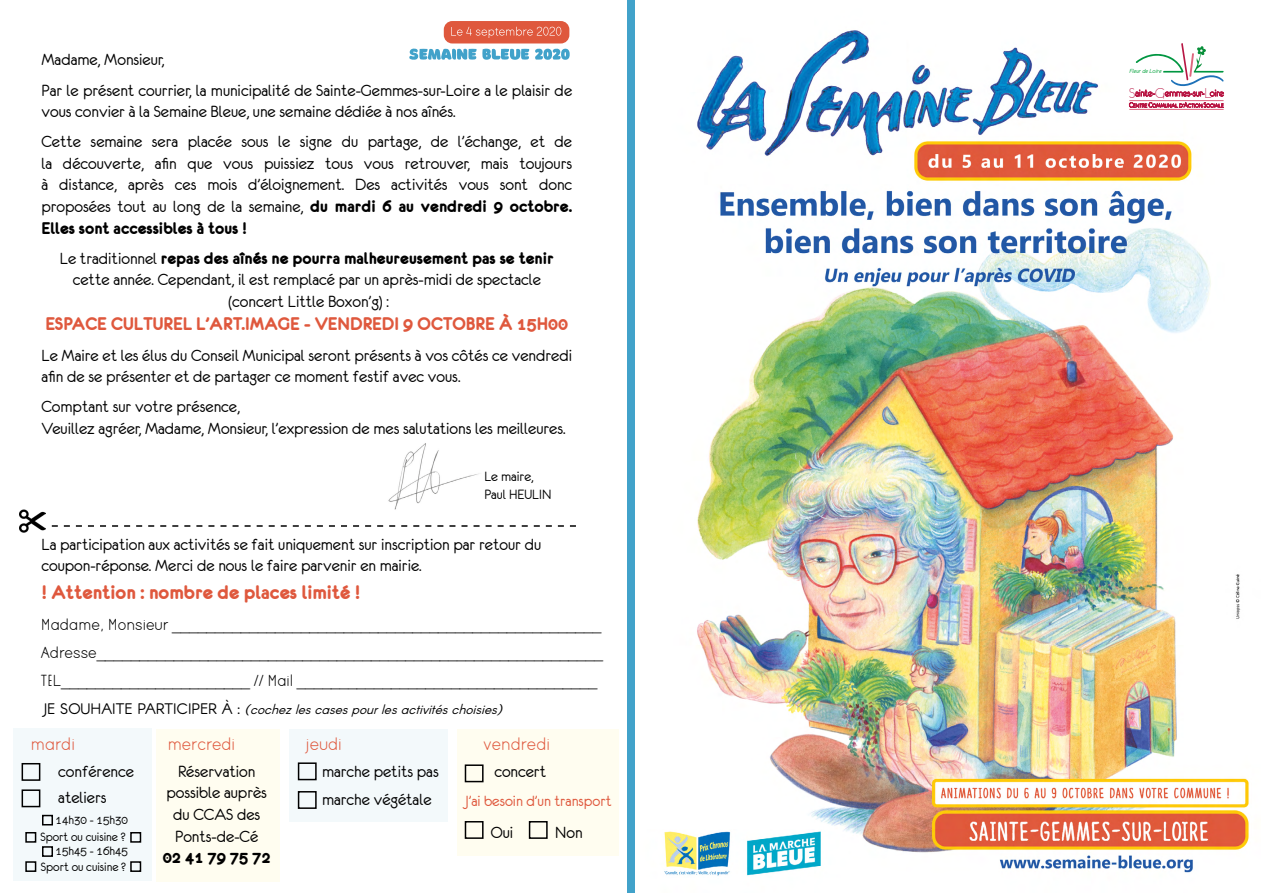
<style>
.page{position:relative;width:1263px;height:893px;background:#fff}
.page>*{position:absolute;margin:0;border:0;box-sizing:border-box;transform-origin:0 0}
.t1{font:21px "Eurofurencebold";color:#df583d}
.t2{font:19.5px "Eurofurencebold";color:#df583d}
.t3{font:18px/21.6px "Eurofurenceregular";color:#000}
.t4{font:18px/30.2px "Eurofurencebold";color:#000}
.t5{font:18px "Keqima";color:#df583d}
.t6{font:16.5px/28.3px "Keqima";color:#000;text-align:justify}
.t7{font:16.5px "Eurofurenceregular";color:#df583d}
.t8{font:15px/18px "Eurofurenceregular";color:#000}
.t9{font:italic 13.5px "Arcon";color:#000}
.t10{font:13.5px "Eurofurenceregular";color:#000}
.t11{font:6.6px "Eurofurenceitalic";color:#00a13a}
.s1{font-family:"Eurofurencebold"}
.s2{font-family:"Eurofurenceregular"}
.s3{font-family:"Arcon Rounded Regular";font-style:normal;font-size:15px}
.s4{font-style:normal;font-size:15px}
</style>
<div class="page">
<img style="left:388px;top:443px;width:91px;height:67px">
<div style="left:457px;top:729px;width:162px;height:127px;background:#fffdf0"></div>
<div style="left:290px;top:729px;width:158px;height:93px;background:#f3f9fb"></div>
<img style="left:634px;top:0;width:615px;height:893px">
<hr style="left:1129px;top:109px;width:94px;height:1px;background:#de657e">
<svg style="left:1129px;top:43px;width:95px;height:66px"></svg>
<div style="left:156px;top:729px;width:124px;height:153px;background:#fffdf0"></div>
<div style="left:13px;top:728px;width:139px;height:153px;background:#f3f9fb"></div>
<svg style="left:409px;top:48px;width:161px;height:12px"></svg>
<div style="left:444px;top:21px;width:125px;height:22px;background:#df583d;border-radius:9px"></div>
<svg style="left:451px;top:27px;width:110px;height:11px"></svg>
<svg style="left:51px;top:525px;width:525px;height:2px"></svg>
<img style="left:19px;top:509px;width:26px;height:24px">
<div style="left:22px;top:763px;width:18px;height:18px;border:2px solid #000"></div>
<div style="left:22px;top:789px;width:18px;height:18px;border:2px solid #000"></div>
<div style="left:298px;top:762px;width:19px;height:18px;border:2px solid #000"></div>
<div style="left:298px;top:791px;width:19px;height:18px;border:2px solid #000"></div>
<div style="left:465px;top:764px;width:19px;height:18px;border:2px solid #000"></div>
<div style="left:627px;top:0;width:7px;height:893px;background:#41a2ca"></div>
<div style="left:42px;top:815px;width:11px;height:10px;border:2px solid #000"></div>
<div style="left:42px;top:846px;width:11px;height:11px;border:2px solid #000"></div>
<div style="left:465px;top:821px;width:19px;height:18px;border:2px solid #000"></div>
<div style="left:529px;top:821px;width:19px;height:18px;border:2px solid #000"></div>
<div style="left:25px;top:832px;width:11px;height:11px;border:2px solid #000"></div>
<div style="left:25px;top:861px;width:11px;height:11px;border:2px solid #000"></div>
<div style="left:130px;top:832px;width:11px;height:11px;border:2px solid #000"></div>
<div style="left:130px;top:861px;width:11px;height:11px;border:2px solid #000"></div>
<p class="t3" style="left:41px;top:45px;width:532px;line-height:30.2px">Madame, Monsieur,<br>Par le présent courrier, la municipalité de Sainte-Gemmes-sur-Loire a le plaisir de</p>
<p class="t3" style="left:41px;top:96px;width:532px;line-height:30.2px">vous convier à la Semaine Bleue, une semaine dédiée à nos aînés.<br>Cette semaine sera placée sous le signe du partage, de l’échange, et de</p>
<p class="t3" style="left:41px;top:152px;width:532px;text-align:justify">la découverte, afin que vous puissiez tous vous retrouver, mais toujours à distance, après ces mois d’éloignement. Des activités vous sont donc proposées tout au long de la semaine, <span class="s1">du mardi 6 au vendredi 9 octobre.</span></p>
<p class="t4" style="left:60px;top:213px;width:495px;text-indent:-18px">Elles sont accessibles à tous !<br><span class="s2">Le traditionnel</span> repas des aînés ne pourra malheureusement pas se tenir</p>
<p class="t3" style="left:73px;top:269px;width:470px;text-align:center">cette année. Cependant, il est remplacé par un après-midi de spectacle (concert Little Boxon’g) :</p>
<p class="t2" style="left:45px;top:314px;width:524px">ESPACE CULTUREL L’ART.IMAGE - VENDREDI 9 OCTOBRE À 15H00</p>
<p class="t3" style="left:41px;top:344px;width:532px">Le Maire et les élus du Conseil Municipal seront présents à vos côtés ce vendredi afin de se présenter et de partager ce moment festif avec vous.</p>
<p class="t3" style="left:41px;top:396px;width:526px">Comptant sur votre présence,<br>Veuillez agréer, Madame, Monsieur, l’expression de mes salutations les meilleures.</p>
<p class="t8" style="left:484px;top:467px;width:69px">Le maire,<br>Paul HEULIN</p>
<p class="t3" style="left:41px;top:533px;width:501px">La participation aux activités se fait uniquement sur inscription par retour du coupon-réponse. Merci de nous le faire parvenir en mairie.</p>
<p class="t1" style="left:42px;top:582px;width:320px">! Attention : nombre de places limité !</p>
<p class="t6" style="left:41px;top:611px;width:564px">Madame, Monsieur __________________________________________________ Adresse___________________________________________________________ TEL______________________ // Mail ___________________________________</p>
<p class="t9" style="left:42px;top:701px;width:466px"><span class="s3">J E S O U H A I T E PA R T I C I P E R À</span> <span class="s4">:</span> (cochezlescasespourlesactivitéschoisies)</p>
<p class="t5" style="left:31px;top:736px;width:46px">mardi</p>
<p class="t5" style="left:168px;top:736px;width:69px">mercredi</p>
<p class="t5" style="left:305px;top:736px;width:38px">jeudi</p>
<p class="t5" style="left:483px;top:736px;width:68px">vendredi</p>
<p class="t3" style="left:58px;top:758px;width:77px;line-height:25.8px">conférence ateliers</p>
<p class="t3" style="left:166px;top:760px;width:102px;text-align:center">Réservation possible auprès du CCAS des<br>Ponts-de-Cé</p>
<p class="t4" style="left:163px;top:842px;width:109px">02 41 79 75 72</p>
<p class="t3" style="left:322px;top:757px;width:118px;line-height:28.3px">marche petits pas marche végétale</p>
<p class="t3" style="left:494px;top:761px;width:53px">concert</p>
<p class="t7" style="left:465px;top:793px;width:148px">J’ai besoin d’un transport</p>
<p class="t3" style="left:491px;top:821px;width:24px">Oui</p>
<p class="t3" style="left:555px;top:821px;width:29px">Non</p>
<p class="t10" style="left:56px;top:813px;width:74px">14h30 - 15h30</p>
<p class="t10" style="left:56px;top:844px;width:74px">15h45 - 16h45</p>
<p class="t10" style="left:40px;top:830px;width:87px">Sport ou cuisine ?</p>
<p class="t10" style="left:41px;top:860px;width:87px">Sport ou cuisine ?</p>
<p class="t11" style="left:1129px;top:67px;width:34px">Fleur de Loire</p>
</div>
